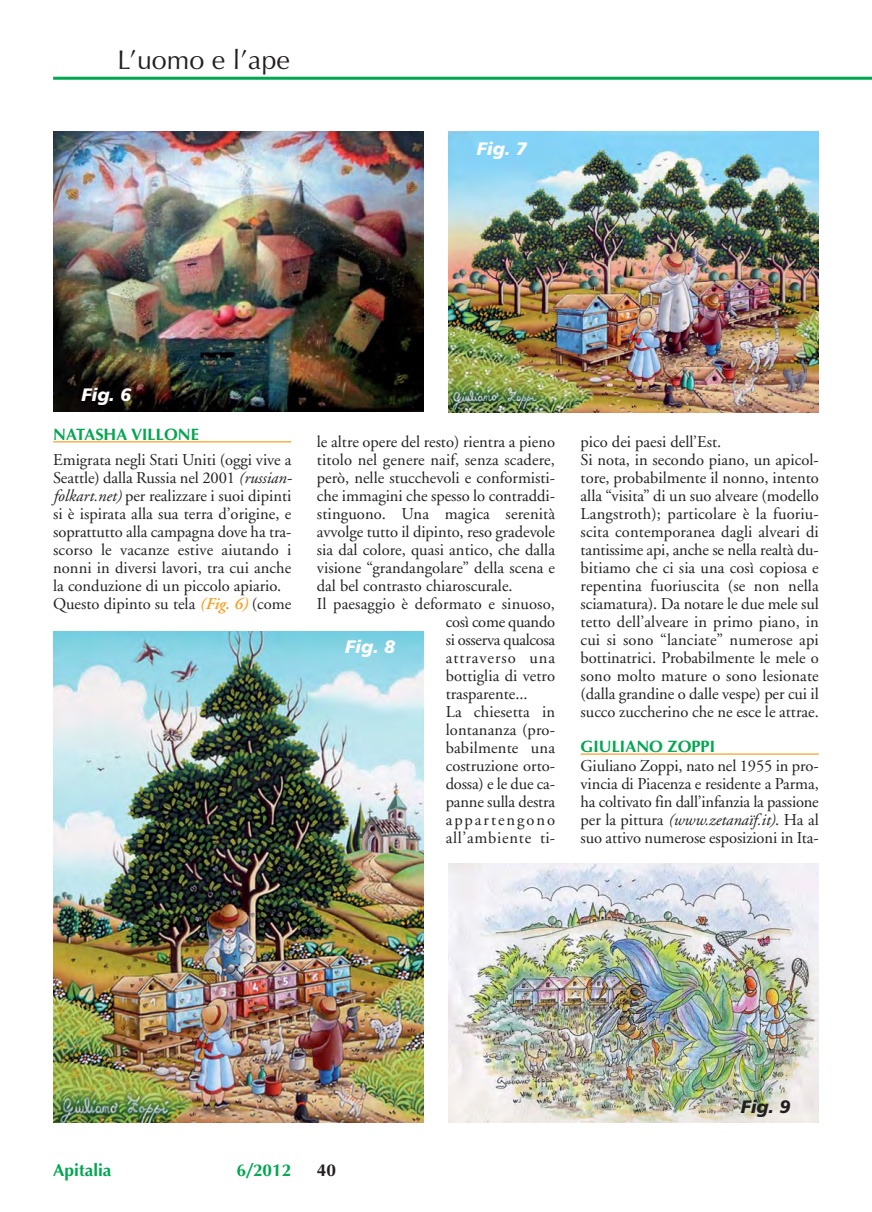
<style>
.page{position:relative;width:872px;height:1212px;background:#fff}
.page>*{position:absolute;margin:0;border:0;box-sizing:border-box;transform-origin:0 0}
.t1{font:27px "Optima";color:#231f20}
.t2{font:italic 900 18px "Frutiger";color:#fff}
.t3{font:italic 900 18px "Frutiger";color:#231f20}
.t4{font:700 17.25px "Optima";color:#00a650}
.t5{font:700 17.25px "Optima";color:#231f20}
.t6{font:16.5px/18px "Adobe Garamond";color:#231f20}
.t7{font:16.5px "Adobe Garamond";letter-spacing:-.02em;color:#231f20}
.t8{font:700 16.5px "Optima";color:#00a650}
.t9{font:16.5px "Adobe Garamond";letter-spacing:.045em;color:#231f20}
.t10{font:16.5px "Adobe Garamond";letter-spacing:.06em;color:#231f20}
.t11{font:16.5px "Adobe Garamond";letter-spacing:.12em;color:#231f20}
.s1{font-style:italic}
.s2{font-weight:600;font-style:italic;color:#f99d1c}
</style>
<div class="page">
<hr style="left:53px;top:77px;width:819px;height:3px;background:#00a650">
<hr style="left:53px;top:441px;width:238px;height:1px;background:#f99d1c">
<hr style="left:580px;top:753px;width:239px;height:2px;background:#f99d1c">
<img style="left:53px;top:132px;width:370px;height:280px">
<img style="left:449px;top:132px;width:370px;height:280px">
<img style="left:53px;top:631px;width:370px;height:492px">
<img style="left:449px;top:863px;width:370px;height:260px">
<h1 class="t1" style="left:117px;top:49px;width:174px">L’uomo e l’ape</h1>
<p class="t2" style="left:477px;top:141px;width:51px">Fig. 7</p>
<p class="t2" style="left:81px;top:388px;width:51px">Fig. 6</p>
<p class="t8" style="left:53px;top:427px;width:147px">NATASHA VILLONE</p>
<p class="t6" style="left:53px;top:452px;width:240px">Emigrata negli Stati Uniti (oggi vive a Seattle) dalla Russia nel 2001 <span class="s1">(russian&shy;folkart.net)</span> per realizzare i suoi dipinti si è ispirata alla sua terra d’origine, e soprattutto alla campagna dove ha tra&shy;scorso le vacanze estive aiutando i nonni in diversi lavori, tra cui anche la conduzione di un piccolo apiario.<br>Questo dipinto su tela <span class="s2">(Fig. 6)</span> (come</p>
<p class="t6" style="left:317px;top:434px;width:240px">le altre opere del resto) rientra a pieno</p>
<p class="t6" style="left:317px;top:452px;width:240px">titolo nel genere naif, senza scadere,</p>
<p class="t6" style="left:317px;top:470px;width:240px">però, nelle stucchevoli e conformisti-</p>
<p class="t6" style="left:317px;top:488px;width:240px">che immagini che spesso lo contraddi-</p>
<p class="t6" style="left:317px;top:506px;width:240px">stinguono. Una magica serenità</p>
<p class="t6" style="left:317px;top:524px;width:240px">avvolge tutto il dipinto, reso gradevole</p>
<p class="t6" style="left:317px;top:542px;width:240px">sia dal colore, quasi antico, che dalla</p>
<p class="t6" style="left:317px;top:560px;width:240px">visione “grandangolare” della scena e</p>
<p class="t6" style="left:317px;top:578px;width:197px">dal bel contrasto chiaroscurale.</p>
<p class="t6" style="left:317px;top:596px;width:240px">Il paesaggio è deformato e sinuoso,</p>
<p class="t7" style="left:446px;top:615px;width:111px">così come quando</p>
<p class="t7" style="left:446px;top:633px;width:111px">si osserva qualcosa</p>
<p class="t10" style="left:446px;top:651px;width:111px">attraverso una</p>
<p class="t6" style="left:446px;top:668px;width:111px">bottiglia di vetro</p>
<p class="t6" style="left:446px;top:686px;width:83px">trasparente...</p>
<p class="t6" style="left:446px;top:704px;width:111px">La chiesetta in</p>
<p class="t6" style="left:446px;top:722px;width:111px">lontananza (pro-</p>
<p class="t6" style="left:446px;top:740px;width:111px">babilmente una</p>
<p class="t6" style="left:446px;top:758px;width:111px">costruzione orto-</p>
<p class="t6" style="left:446px;top:776px;width:111px">dossa) e le due ca-</p>
<p class="t6" style="left:446px;top:794px;width:111px">panne sulla destra</p>
<p class="t11" style="left:446px;top:813px;width:111px">appartengono</p>
<p class="t9" style="left:446px;top:831px;width:111px">all’ambiente ti-</p>
<p class="t2" style="left:345px;top:640px;width:51px">Fig. 8</p>
<p class="t6" style="left:580px;top:434px;width:240px">pico dei paesi dell’Est.<br>Si nota, in secondo piano, un apicol&shy;tore, probabilmente il nonno, intento alla “visita” di un suo alveare (modello Langstroth); particolare è la fuoriu&shy;scita contemporanea dagli alveari di tantissime api, anche se nella realtà du&shy;bitiamo che ci sia una così copiosa e repentina fuoriuscita (se non nella sciamatura). Da notare le due mele sul tetto dell’alveare in primo piano, in cui si sono “lanciate” numerose api bottinatrici. Probabilmente le mele o sono molto mature o sono lesionate (dalla grandine o dalle vespe) per cui il succo zuccherino che ne esce le attrae.</p>
<p class="t8" style="left:580px;top:740px;width:136px">GIULIANO ZOPPI</p>
<p class="t6" style="left:580px;top:758px;width:240px;text-align:justify">Giuliano Zoppi, nato nel 1955 in pro&shy;vincia di Piacenza e residente a Parma, ha coltivato fin dall’infanzia la passione per la pittura <span class="s1">(www.zetanaïf.it)</span>. Ha al suo attivo numerose esposizioni in Ita-</p>
<p class="t4" style="left:53px;top:1163px;width:60px">Apitalia</p>
<p class="t4" style="left:237px;top:1163px;width:56px">6/2012</p>
<p class="t5" style="left:317px;top:1163px;width:21px">40</p>
<p class="t3" style="left:740px;top:1099px;width:51px">Fig. 9</p>
</div>
